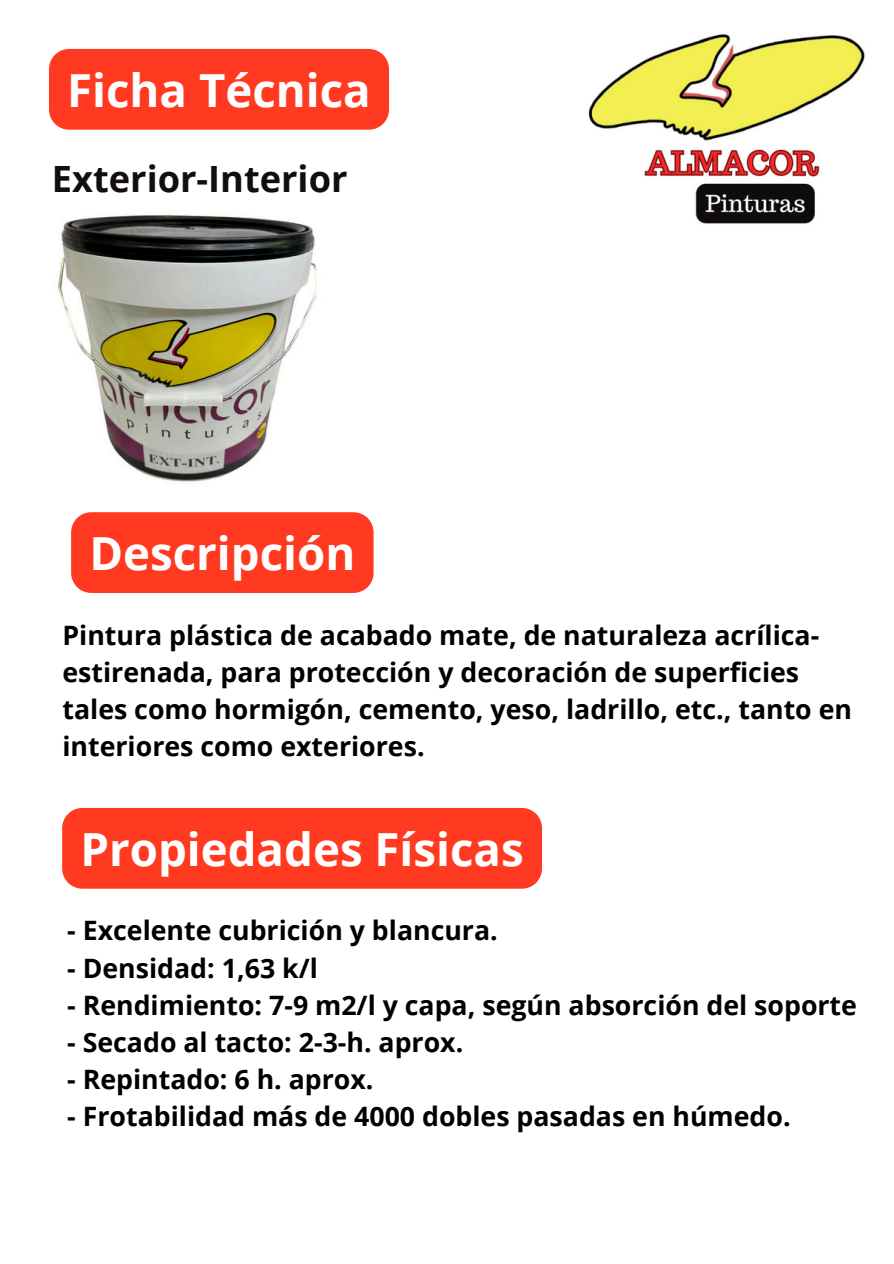
<style>
.page{position:relative;width:894px;height:1264px;background:#fff}
.page>*{position:absolute;margin:0;border:0;box-sizing:border-box;transform-origin:0 0}
.t1{font:700 45.6px "Open Sans";color:#fff}
.t2{font:700 36.15px "Open Sans";color:#120e0c}
.t3{font:700 26.7px/37.2px "Open Sans";color:#000}
</style>
<div class="page">
<img style="left:588px;top:34px;width:277px;height:190px">
<img style="left:58px;top:214px;width:259px;height:268px">
<div style="left:71px;top:512px;width:302px;height:81px;background:#ff3a20"></div>
<div style="left:49px;top:49px;width:340px;height:81px;background:#ff3a20"></div>
<div style="left:62px;top:808px;width:480px;height:80px;background:#ff3a20"></div>
<h1 class="t1" style="left:67px;top:58px;width:305px">Ficha Técnica</h1>
<p class="t2" style="left:52px;top:153px;width:297px">Exterior-Interior</p>
<p class="t1" style="left:89px;top:521px;width:267px">Descripción</p>
<h1 class="t3" style="left:62px;top:615px;width:790px">Pintura plástica de acabado mate, de naturaleza acrílica&shy;estirenada, para protección y decoración de superficies tales como hormigón, cemento, yeso, ladrillo, etc., tanto en interiores como exteriores.</h1>
<p class="t1" style="left:80px;top:817px;width:444px">Propiedades Físicas</p>
<p class="t3" style="left:67px;top:911px;width:432px">- Excelente cubrición y blancura.</p>
<p class="t3" style="left:67px;top:948px;width:252px">- Densidad: 1,63 k/l</p>
<p class="t3" style="left:67px;top:985px;width:791px">- Rendimiento: 7-9 m2/l y capa, según absorción del soporte</p>
<p class="t3" style="left:67px;top:1022px;width:397px">- Secado al tacto: 2-3-h. aprox.</p>
<p class="t3" style="left:67px;top:1060px;width:308px">- Repintado: 6 h. aprox.</p>
<p class="t3" style="left:67px;top:1097px;width:724px">- Frotabilidad más de 4000 dobles pasadas en húmedo.</p>
</div>
